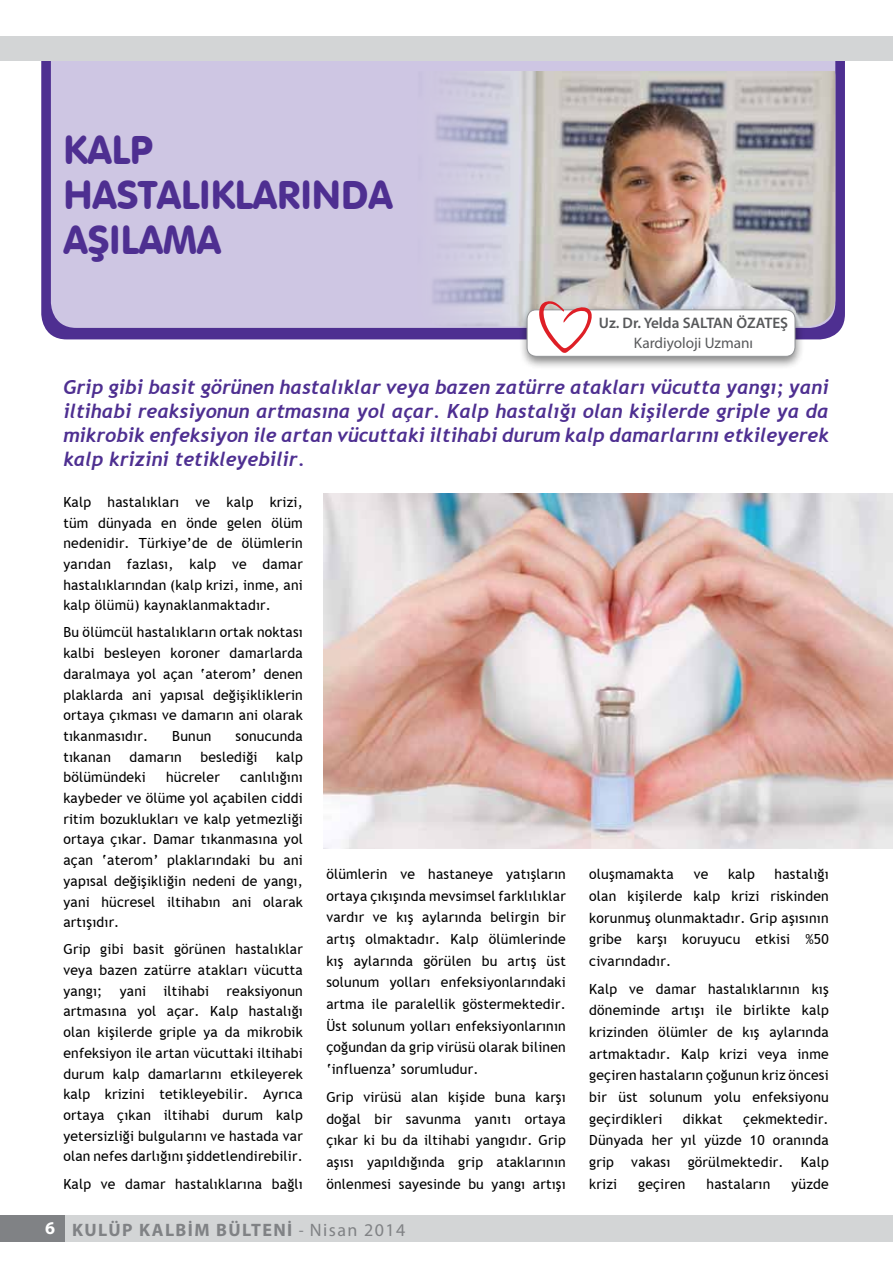
<style>
.page{position:relative;width:893px;height:1263px;background:#fff}
.page>*{position:absolute;margin:0;border:0;box-sizing:border-box;transform-origin:0 0}
.t1{font:39px/45px "VAG Rounded BT";color:#4e2f91}
.t2{font:italic 19.5px/24px "Trebuchet T Bold";color:#4e2f91;text-align:justify}
.t3{font:700 18px "Myriad Pro";letter-spacing:.08em;color:#808285}
.t4{font:600 15.3px "Myriad Pro";color:#58595b}
.t5{font:15.3px "Myriad Pro";color:#58595b}
.t6{font:13.95px/20.7px "Trebuchet T";letter-spacing:.015em;color:#000;text-align:justify}
.s1{color:#fff}
.s2{font-weight:400;font-stretch:condensed}
.s3{font-weight:400}
</style>
<div class="page">
<div style="left:41px;top:1px;width:804px;height:338px;background:#4e2f91;border-radius:26px"></div>
<div style="left:51px;top:11px;width:784px;height:317px;background:#cec6e3;border-radius:26px"></div>
<img style="left:433px;top:71px;width:402px;height:255px">
<div style="left:518px;top:304px;width:287px;height:65px;background:#000;opacity:.5"></div>
<div style="left:527px;top:310px;width:268px;height:46px;background:#fff;border-radius:9px"></div>
<div style="left:527px;top:309px;width:268px;height:48px;border:1px solid #939598;border-radius:9px"></div>
<svg style="left:538px;top:301px;width:55px;height:52px"></svg>
<img style="left:323px;top:494px;width:570px;height:355px">
<div style="left:0;top:1215px;width:67px;height:27px;background:#808285"></div>
<div style="left:65px;top:1215px;width:828px;height:27px;background:#d3d5d6"></div>
<div style="left:0;top:34px;width:893px;height:27px;background:#d3d5d6"></div>
<div style="left:0;top:0;width:893px;height:36px;background:#fff"></div>
<h1 class="t1" style="left:63px;top:127px;width:331px">KALP<br>HASTALIKLARINDA<br>AŞILAMA</h1>
<p class="t4" style="left:599px;top:313px;width:191px">Uz. Dr. Yelda SALTAN ÖZATEŞ</p>
<p class="t5" style="left:634px;top:333px;width:121px">Kardiyoloji Uzmanı</p>
<p class="t2" style="left:63px;top:375px;width:767px">Grip gibi basit görünen hastalıklar veya bazen zatürre atakları vücutta yangı; yani iltihabi reaksiyonun artmasına yol açar. Kalp hastalığı olan kişilerde griple ya da mikrobik enfeksiyon ile artan vücuttaki iltihabi durum kalp damarlarını etkileyerek kalp krizini tetikleyebilir.</p>
<p class="t6" style="left:63px;top:492px;width:241px">Kalp hastalıkları ve kalp krizi, tüm dünyada en önde gelen ölüm nedenidir. Türkiye’de de ölümlerin yarıdan fazlası, kalp ve damar hastalıklarından (kalp krizi, inme, ani kalp ölümü) kaynaklanmaktadır.</p>
<p class="t6" style="left:63px;top:622px;width:241px">Bu ölümcül hastalıkların ortak noktası kalbi besleyen koroner damarlarda daralmaya yol açan ‘aterom’ denen plaklarda ani yapısal değişikliklerin ortaya çıkması ve damarın ani olarak tıkanmasıdır.</p>
<p class="t6" style="left:172px;top:726px;width:41px">Bunun</p>
<p class="t6" style="left:236px;top:726px;width:69px">sonucunda</p>
<p class="t6" style="left:63px;top:746px;width:49px">tıkanan</p>
<p class="t6" style="left:130px;top:746px;width:54px">damarın</p>
<p class="t6" style="left:200px;top:746px;width:59px">beslediği</p>
<p class="t6" style="left:276px;top:746px;width:28px">kalp</p>
<p class="t6" style="left:63px;top:767px;width:84px">bölümündeki</p>
<p class="t6" style="left:166px;top:767px;width:55px">hücreler</p>
<p class="t6" style="left:63px;top:767px;width:241px;text-indent:177px">canlılığını kaybeder ve ölüme yol açabilen ciddi ritim bozuklukları ve kalp yetmezliği ortaya çıkar. Damar tıkanmasına yol açan ‘aterom’ plaklarındaki bu ani yapısal değişikliğin nedeni de yangı, yani hücresel iltihabın ani olarak artışıdır.</p>
<p class="t6" style="left:63px;top:939px;width:241px">Grip gibi basit görünen hastalıklar veya bazen zatürre atakları vücutta yangı; yani iltihabi reaksiyonun artmasına yol açar. Kalp hastalığı olan kişilerde griple ya da mikrobik enfeksiyon ile artan vücuttaki iltihabi durum kalp damarlarını etkileyerek kalp krizini tetikleyebilir. Ayrıca ortaya çıkan iltihabi durum kalp yetersizliği bulgularını ve hastada var olan nefes darlığını şiddetlendirebilir.</p>
<p class="t6" style="left:63px;top:1173px;width:241px">Kalp ve damar hastalıklarına bağlı</p>
<p class="t6" style="left:326px;top:864px;width:241px;line-height:21.6px">ölümlerin ve hastaneye yatışların ortaya çıkışında mevsimsel farklılıklar vardır ve kış aylarında belirgin bir artış olmaktadır. Kalp ölümlerinde kış aylarında görülen bu artış üst solunum yolları enfeksiyonlarındaki artma ile paralellik göstermektedir.<br>Üst solunum yolları enfeksiyonlarının çoğundan da grip virüsü olarak bilinen ‘influenza’ sorumludur.</p>
<p class="t6" style="left:326px;top:1086px;width:241px;line-height:21.6px">Grip virüsü alan kişide buna karşı doğal bir savunma yanıtı ortaya çıkar ki bu da iltihabi yangıdır. Grip aşısı yapıldığında grip ataklarının önlenmesi sayesinde bu yangı artışı</p>
<p class="t3" style="left:45px;top:1218px;width:362px"><span class="s1">6</span> KULÜP KALBİM BÜLTENİ <span class="s2">-</span> <span class="s3">Nisan 2014</span></p>
<p class="t6" style="left:589px;top:864px;width:86px">oluşmamakta</p>
<p class="t6" style="left:694px;top:864px;width:16px">ve</p>
<p class="t6" style="left:728px;top:864px;width:28px">kalp</p>
<p class="t6" style="left:589px;top:864px;width:241px;line-height:21.6px;text-indent:185px">hastalığı olan kişilerde kalp krizi riskinden korunmuş olunmaktadır. Grip aşısının gribe karşı koruyucu etkisi %50 civarındadır.</p>
<p class="t6" style="left:589px;top:978px;width:241px;line-height:21.6px">Kalp ve damar hastalıklarının kış döneminde artışı ile birlikte kalp krizinden ölümler de kış aylarında artmaktadır. Kalp krizi veya inme geçiren hastaların çoğunun kriz öncesi bir üst solunum yolu enfeksiyonu geçirdikleri</p>
<p class="t6" style="left:589px;top:1108px;width:241px;line-height:21.6px;text-indent:154px">çekmektedir.<br>Dünyada her yıl yüzde 10 oranında grip vakası görülmektedir. Kalp krizi</p>
<p class="t6" style="left:683px;top:1108px;width:41px">dikkat</p>
<p class="t6" style="left:638px;top:1173px;width:49px">geçiren</p>
<p class="t6" style="left:707px;top:1173px;width:65px">hastaların</p>
<p class="t6" style="left:791px;top:1173px;width:39px">yüzde</p>
</div>
